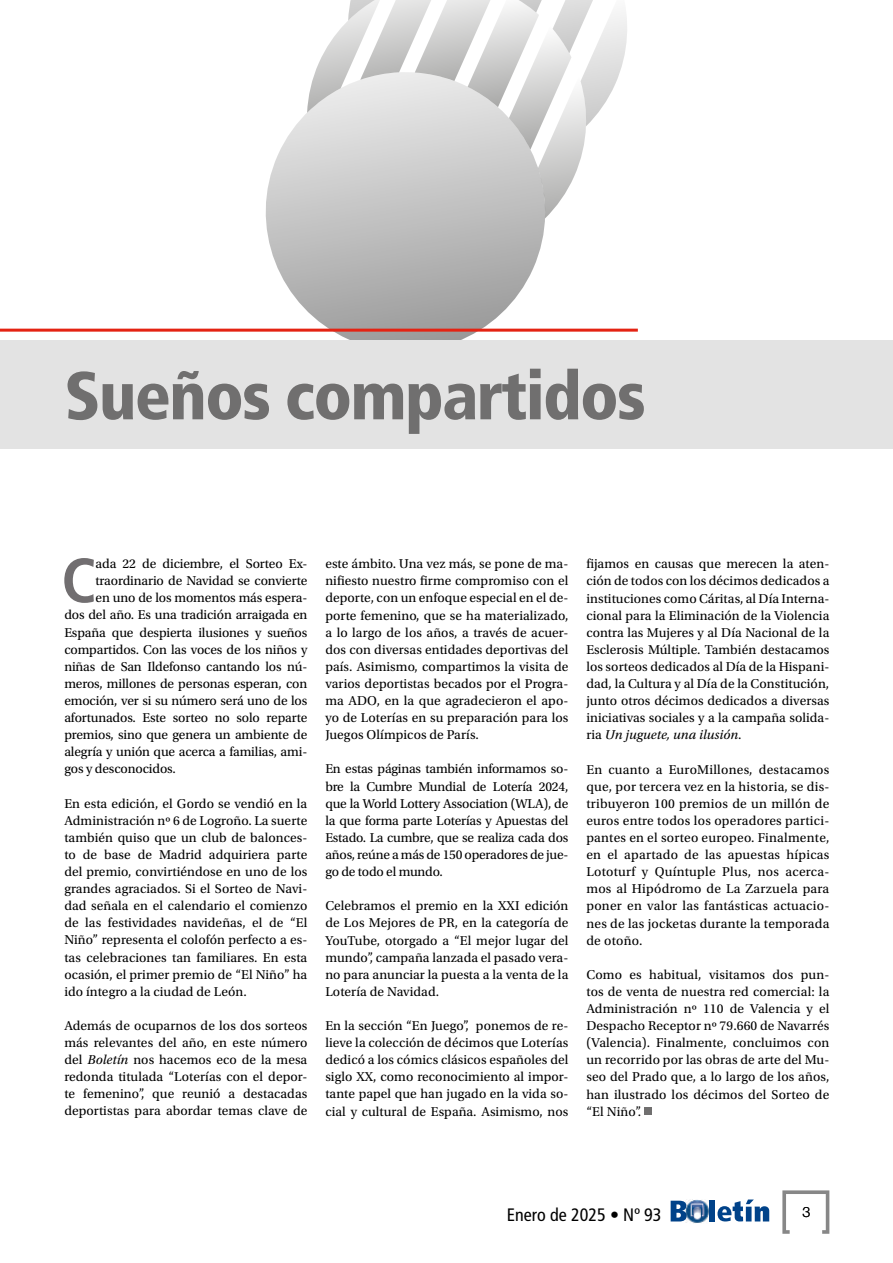
<style>
.page{position:relative;width:893px;height:1263px;background:#fff}
.page>*{position:absolute;margin:0;border:0;box-sizing:border-box;transform-origin:0 0}
.t1{font:900 condensed 67.5px "Frutiger LT Std";letter-spacing:-.025em;color:#706f6f}
.t2{font:700 condensed 62.55px "Frutiger LT Std";color:#716e70}
.t3{font:condensed 18px "Frutiger LT Std";color:#000}
.t4{font:300 14.25px "Helvetica Neue LT Std";color:#000}
.t5{font:13.5px/17.1px "Utopia Std";letter-spacing:-.01em;color:#000;text-align:justify}
.s1{font-style:italic}
</style>
<div class="page">
<svg style="left:782px;top:1190px;width:47px;height:44px"></svg>
<svg style="left:671px;top:1201px;width:15px;height:20px"></svg>
<div style="left:709px;top:1200px;width:6px;height:21px;background:#004289"></div>
<svg style="left:717px;top:1199px;width:52px;height:22px"></svg>
<img style="left:686px;top:1199px;width:23px;height:24px">
<svg style="left:324px;top:0;width:303px;height:195px"></svg>
<svg style="left:246px;top:53px;width:318px;height:287px"></svg>
<div style="left:0;top:340px;width:893px;height:108px;background:#e3e3e3"></div>
<hr style="left:0;top:329px;width:638px;height:3px;background:#e42313">
<div style="left:644px;top:1107px;width:8px;height:8px;background:#706f6f"></div>
<h1 class="t1" style="left:64px;top:355px;width:583px">Sueños compartidos</h1>
<h2 class="t2" style="left:61px;top:543px;width:36px">C</h2>
<p class="t5" style="left:96px;top:555px;width:213px">ada 22 de diciembre, el Sorteo Ex-</p>
<p class="t5" style="left:96px;top:572px;width:213px">traordinario de Navidad se convierte</p>
<p class="t5" style="left:96px;top:590px;width:213px">en uno de los momentos más espera-</p>
<p class="t5" style="left:64px;top:607px;width:244px">dos del año. Es una tradición arraigada en</p>
<p class="t5" style="left:64px;top:624px;width:244px">España que despierta ilusiones y sueños</p>
<p class="t5" style="left:64px;top:641px;width:245px">compartidos. Con las voces de los niños y</p>
<p class="t5" style="left:64px;top:658px;width:245px">niñas de San Ildefonso cantando los nú-</p>
<p class="t5" style="left:64px;top:675px;width:244px">meros, millones de personas esperan, con</p>
<p class="t5" style="left:64px;top:692px;width:244px">emoción, ver si su número será uno de los</p>
<p class="t5" style="left:64px;top:709px;width:245px">afortunados. Este sorteo no solo reparte</p>
<p class="t5" style="left:64px;top:726px;width:245px">premios, sino que genera un ambiente de</p>
<p class="t5" style="left:64px;top:743px;width:244px">alegría y unión que acerca a familias, ami-</p>
<p class="t5" style="left:64px;top:761px;width:113px">gos y desconocidos.</p>
<p class="t5" style="left:64px;top:795px;width:245px">En esta edición, el Gordo se vendió en la Administración nº 6 de Logroño. La suerte también quiso que un club de balonces&shy;to de base de Madrid adquiriera parte del premio, convirtiéndose en uno de los grandes agraciados. Si el Sorteo de Navi&shy;dad señala en el calendario el comienzo de las festividades navideñas, el de “El Niño” representa el colofón perfecto a es&shy;tas celebraciones tan familiares. En esta ocasión, el primer premio de “El Niño” ha ido íntegro a la ciudad de León.</p>
<p class="t5" style="left:64px;top:1017px;width:245px">Además de ocuparnos de los dos sorteos más relevantes del año, en este número del <span class="s1">Boletín</span> nos hacemos eco de la mesa redonda titulada “Loterías con el depor&shy;te femenino”, que reunió a destacadas deportistas para abordar temas clave de</p>
<p class="t5" style="left:325px;top:555px;width:245px">este ámbito. Una vez más, se pone de ma&shy;nifiesto nuestro firme compromiso con el deporte, con un enfoque especial en el de&shy;porte femenino, que se ha materializado, a lo largo de los años, a través de acuer&shy;dos con diversas entidades deportivas del país. Asimismo, compartimos la visita de varios deportistas becados por el Progra&shy;ma ADO, en la que agradecieron el apo&shy;yo de Loterías en su preparación para los Juegos Olímpicos de París.</p>
<p class="t5" style="left:325px;top:761px;width:245px">En estas páginas también informamos so&shy;bre la Cumbre Mundial de Lotería 2024, que la World Lottery Association (WLA), de la que forma parte Loterías y Apuestas del Estado. La cumbre, que se realiza cada dos años, reúne a más de 150 operadores de jue&shy;go de todo el mundo.</p>
<p class="t5" style="left:325px;top:898px;width:245px">Celebramos el premio en la XXI edición de Los Mejores de PR, en la categoría de YouTube, otorgado a “El mejor lugar del mundo”, campaña lanzada el pasado vera&shy;no para anunciar la puesta a la venta de la Lotería de Navidad.</p>
<p class="t5" style="left:325px;top:1017px;width:245px">En la sección “En Juego”, ponemos de re&shy;lieve la colección de décimos que Loterías dedicó a los cómics clásicos españoles del siglo XX, como reconocimiento al impor&shy;tante papel que han jugado en la vida so&shy;cial y cultural de España. Asimismo, nos</p>
<p class="t5" style="left:586px;top:556px;width:245px">fijamos en causas que merecen la aten&shy;ción de todos con los décimos dedicados a instituciones como Cáritas, al Día Interna&shy;cional para la Eliminación de la Violencia contra las Mujeres y al Día Nacional de la Esclerosis Múltiple. También destacamos los sorteos dedicados al Día de la Hispani&shy;dad, la Cultura y al Día de la Constitución, junto otros décimos dedicados a diversas iniciativas sociales y a la campaña solida&shy;ria <span class="s1">Un juguete, una ilusión</span>.</p>
<p class="t5" style="left:586px;top:761px;width:245px">En cuanto a EuroMillones, destacamos que, por tercera vez en la historia, se dis&shy;tribuyeron 100 premios de un millón de euros entre todos los operadores partici&shy;pantes en el sorteo europeo. Finalmente, en el apartado de las apuestas hípicas Lototurf y Quíntuple Plus, nos acerca&shy;mos al Hipódromo de La Zarzuela para poner en valor las fantásticas actuacio&shy;nes de las jocketas durante la temporada de otoño.</p>
<p class="t5" style="left:586px;top:966px;width:245px">Como es habitual, visitamos dos pun&shy;tos de venta de nuestra red comercial: la Administración nº 110 de Valencia y el Despacho Receptor nº 79.660 de Navarrés (Valencia). Finalmente, concluimos con un recorrido por las obras de arte del Mu&shy;seo del Prado que, a lo largo de los años, han ilustrado los décimos del Sorteo de “El Niño”.</p>
<h3 class="t3" style="left:507px;top:1204px;width:156px">Enero de 2025 • Nº 93</h3>
<p class="t4" style="left:802px;top:1203px;width:9px">3</p>
</div>
